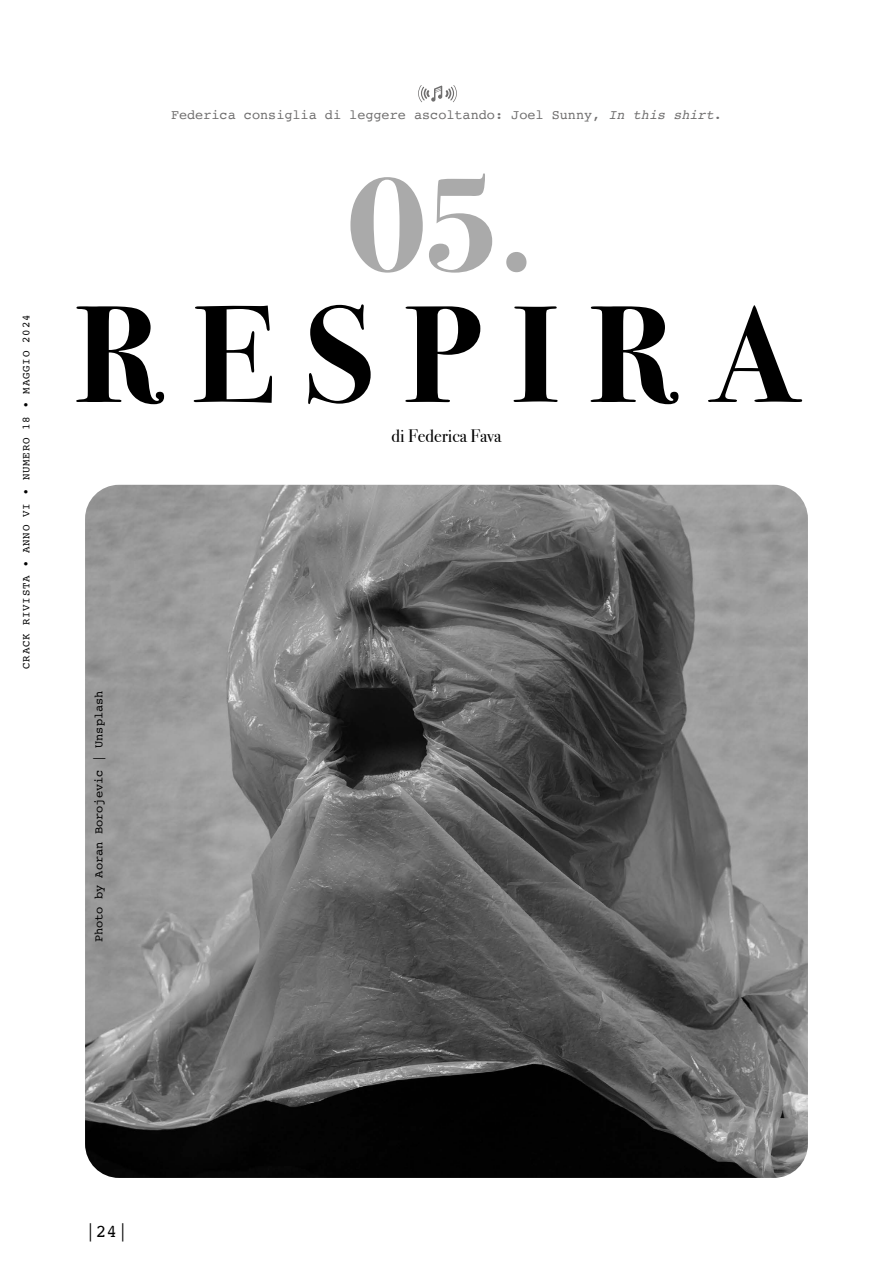
<style>
.page{position:relative;width:893px;height:1263px;background:#fff}
.page>*{position:absolute;margin:0;border:0;box-sizing:border-box;transform-origin:0 0}
.t1{font:700 140.55px "Bodoni Svty Two ITCTT";color:#aaa}
.t2{font:700 138px "Bodoni Svty Two ITCTT";letter-spacing:.22em;color:#000}
.t3{font:18px "Bodoni Svty Two ITCTT";color:#000}
.t4{font:18px "Courier";color:#000}
.t5{font:13.5px "Courier";color:#706f6f}
.t6{font:12px "Courier";color:#000}
.t7{font:10.8px "Courier";letter-spacing:.07em;color:#000}
.s1{font-style:italic}
</style>
<div class="page">
<svg style="left:418px;top:85px;width:39px;height:17px"></svg>
<img style="left:85px;top:485px;width:723px;height:693px">
<p class="t7" style="left:18px;top:669px;width:356px;rotate:-90deg">CRACK RIVISTA • ANNO VI • NUMERO 18 • MAGGIO 2024</p>
<p class="t5" style="left:171px;top:105px;width:552px">Federica consiglia di leggere ascoltando: Joel Sunny, <span class="s1">In this shirt</span>.</p>
<p class="t1" style="left:347px;top:107px;width:190px">05.</p>
<p class="t2" style="left:75px;top:241px;width:728px">RESPIRA</p>
<p class="t3" style="left:392px;top:421px;width:111px">di Federica Fava</p>
<p class="t6" style="left:90px;top:942px;width:254px;rotate:-90deg">Photo by Aoran Borojevic | Unsplash</p>
<h3 class="t4" style="left:85px;top:1217px;width:45px">|24|</h3>
</div>
